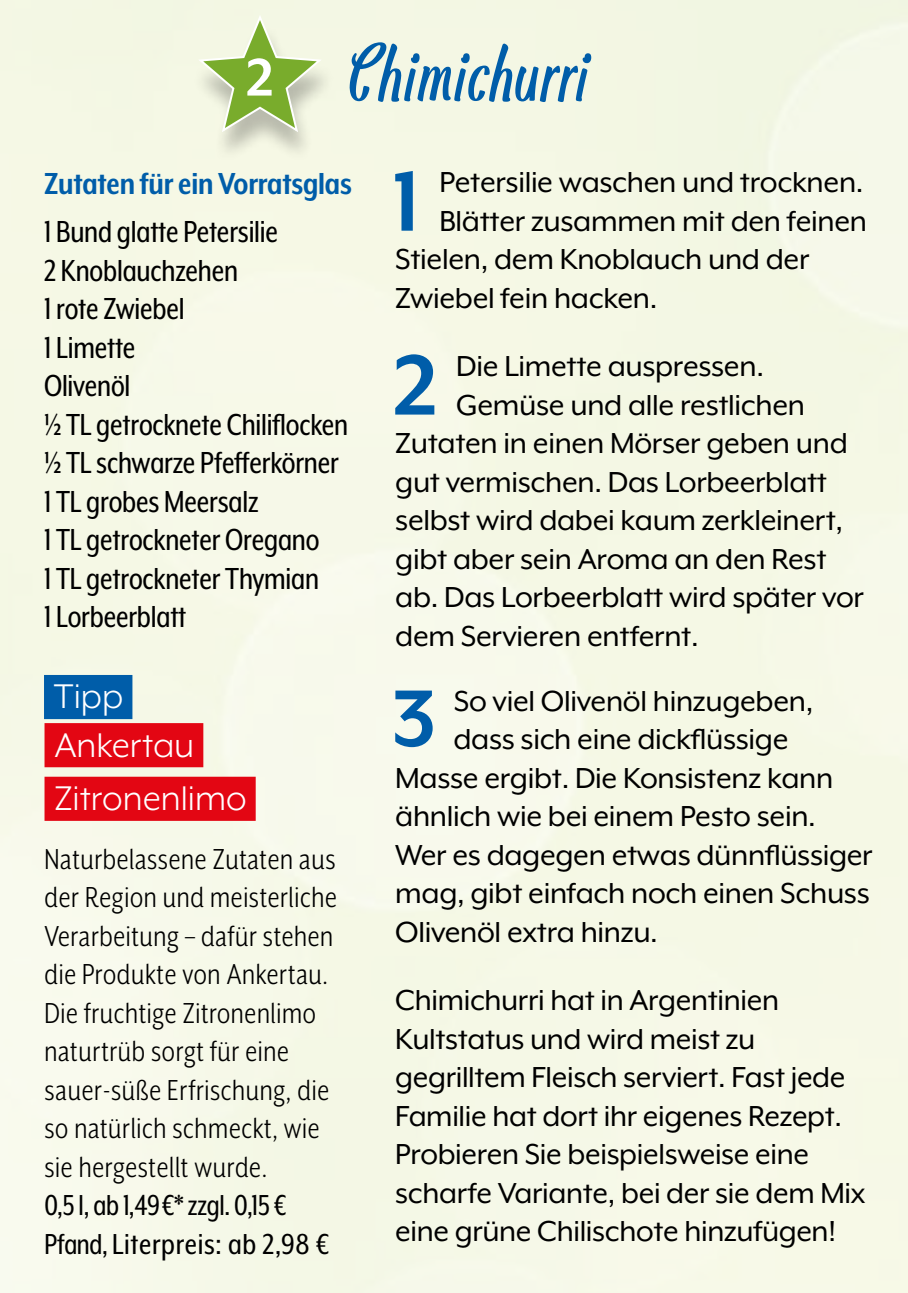
<style>
.page{position:relative;width:908px;height:1293px;background:#fff}
.page>*{position:absolute;margin:0;border:0;box-sizing:border-box;transform-origin:0 0}
.t1{font:700 97.3px "Mr Eaves XL Mod OT";color:#005da9}
.t2{font:700 91.7px "Mr Eaves XL Mod OT";color:#005da9}
.t3{font:86.1px "Pan Pizza";letter-spacing:.025em;color:#005da9}
.t4{font:700 60.2px "Mr Eaves XL Mod OT";color:#fff}
.t5{font:39.55px/53.6px "Mr Eaves XL Mod OT";color:#fff}
.t6{font:35px/38.5px "Mr Eaves XL Mod Nar OT";letter-spacing:-.005em;color:#000}
.t7{font:700 35px "Mr Eaves XL Mod Nar OT";letter-spacing:-.005em;color:#005da9}
.t8{font:33.25px/38.5px "Mr Eaves XL Mod OT";letter-spacing:-.01em;color:#000}
.t9{font:33.25px/38.5px "Mr Eaves XL San Nar OT";letter-spacing:.02em;color:#000}
.t10{font:33.25px/38.5px "Mr Eaves XL Mod Nar OT";letter-spacing:.02em;color:#000;scale:.94 1}
</style>
<div class="page">
<div style="left:0;top:0;width:907px;height:1292px;background:#f5f8e6"></div>
<div style="left:44px;top:723px;width:159px;height:44px;background:#e30613"></div>
<div style="left:44px;top:776px;width:211px;height:44px;background:#e30613"></div>
<div style="left:44px;top:674px;width:88px;height:45px;background:#005da9"></div>
<div style="left:190px;top:22px;width:147px;height:141px;background:#000;opacity:.25"></div>
<svg style="left:196px;top:16px;width:128px;height:118px"></svg>
<h3 class="t4" style="left:246px;top:44px;width:29px">2</h3>
<h3 class="t3" style="left:346px;top:28px;width:242px">Chimichurri</h3>
<p class="t7" style="left:44px;top:164px;width:309px">Zutaten für ein Vorratsglas</p>
<p class="t6" style="left:44px;top:212px;width:305px">1 Bund glatte Petersilie<br>2 Knoblauchzehen<br>1 rote Zwiebel<br>1 Limette<br>Olivenöl<br>½ TL getrocknete Chiliflocken ½ TL schwarze Pfefferkörner<br>1 TL grobes Meersalz<br>1 TL getrockneter Oregano<br>1 TL getrockneter Thymian<br>1 Lorbeerblatt</p>
<p class="t5" style="left:54px;top:669px;width:71px">Tipp</p>
<p class="t5" style="left:54px;top:717px;width:194px">Ankertau<br>Zitronenlimo</p>
<p class="t9" style="left:44px;top:838px;width:294px">Naturbelassene Zutaten aus der Region und meisterliche<br>Verarbeitung – dafür stehen die Produkte von Ankertau.<br>Die fruchtige Zitronenlimo naturtrüb sorgt für eine sauer-süße Erfrischung, die so natürlich schmeckt, wie sie hergestellt wurde.</p>
<p class="t10" style="left:44px;top:1185px;width:304px">0,5 l, ab 1,49 €* zzgl. 0,15 €<br>Pfand, Literpreis: ab 2,98 €</p>
<h1 class="t1" style="left:392px;top:147px;width:31px">1</h1>
<p class="t8" style="left:439px;top:163px;width:425px">Petersilie waschen und trocknen.</p>
<p class="t8" style="left:439px;top:201px;width:429px">Blätter zusammen mit den feinen</p>
<p class="t8" style="left:395px;top:240px;width:415px">Stielen, dem Knoblauch und der</p>
<p class="t8" style="left:395px;top:278px;width:264px">Zwiebel fein hacken.</p>
<h1 class="t1" style="left:393px;top:331px;width:46px">2</h1>
<p class="t8" style="left:456px;top:346px;width:309px">Die Limette auspressen.</p>
<p class="t8" style="left:456px;top:385px;width:350px">Gemüse und alle restlichen</p>
<p class="t8" style="left:395px;top:424px;width:454px">Zutaten in einen Mörser geben und</p>
<p class="t8" style="left:395px;top:462px;width:433px">gut vermischen. Das Lorbeerblatt</p>
<p class="t8" style="left:395px;top:501px;width:449px">selbst wird dabei kaum zerkleinert,</p>
<p class="t8" style="left:395px;top:539px;width:432px">gibt aber sein Aroma an den Rest</p>
<p class="t8" style="left:395px;top:578px;width:470px">ab. Das Lorbeerblatt wird später vor</p>
<p class="t8" style="left:395px;top:616px;width:305px">dem Servieren entfernt.</p>
<h2 class="t2" style="left:391px;top:666px;width:46px">3</h2>
<p class="t8" style="left:453px;top:681px;width:361px">So viel Olivenöl hinzugeben,</p>
<p class="t8" style="left:453px;top:719px;width:336px">dass sich eine dickflüssige</p>
<p class="t8" style="left:395px;top:758px;width:439px">Masse ergibt. Die Konsistenz kann</p>
<p class="t8" style="left:395px;top:796px;width:422px">ähnlich wie bei einem Pesto sein.</p>
<p class="t8" style="left:395px;top:835px;width:479px">Wer es dagegen etwas dünnflüssiger</p>
<p class="t8" style="left:395px;top:873px;width:476px">mag, gibt einfach noch einen Schuss</p>
<p class="t8" style="left:395px;top:912px;width:264px">Olivenöl extra hinzu.</p>
<p class="t8" style="left:395px;top:980px;width:471px">Chimichurri hat in Argentinien Kultstatus und wird meist zu gegrilltem Fleisch serviert. Fast jede Familie hat dort ihr eigenes Rezept.<br>Probieren Sie beispielsweise eine scharfe Variante, bei der sie dem Mix eine grüne Chilischote hinzufügen!</p>
</div>
